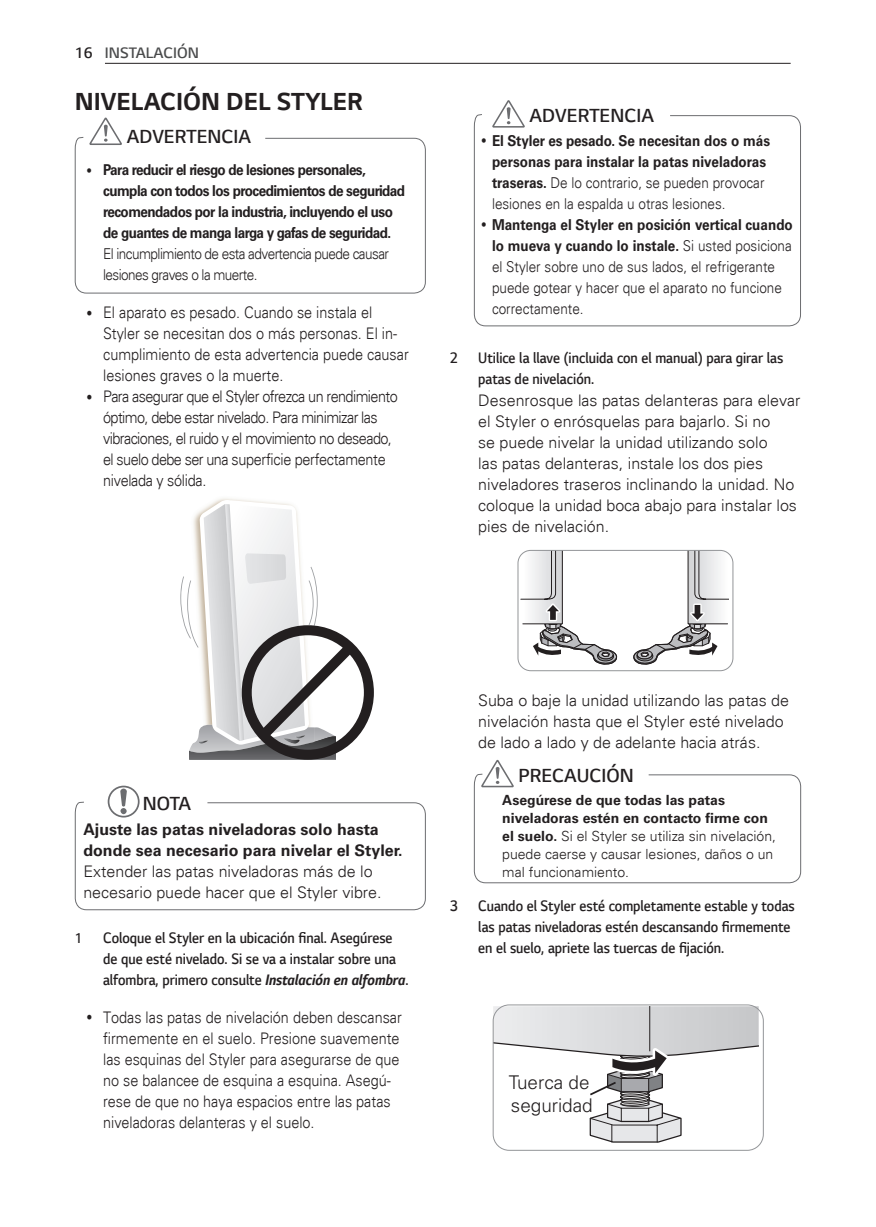
<style>
.page{position:relative;width:876px;height:1227px;background:#fff}
.page>*{position:absolute;margin:0;border:0;box-sizing:border-box;transform-origin:0 0}
.t1{font:700 26px "LG Smart";color:#231f20}
.t2{font:300 20px "LG Smart";color:#231f20}
.t3{font:300 18.8px/22.6px "Univers";color:#231f20}
.t4{font:300 16px/21px "Univers";color:#231f20}
.t5{font:300 16px/21px "LG Smart";color:#231f20;scale:.9 1}
.t6{font:300 16px/21px "Univers";letter-spacing:-.02em;color:#231f20;scale:.9 1}
.t7{font:300 16px/21px "Univers";color:#231f20;scale:.9 1}
.t8{font:700 16px/21px "Univers";color:#231f20}
.t9{font:300 16px "LG Smart";color:#4a4b4c}
.t10{font:300 15px/21px "Univers";color:#231f20;scale:.9 1}
.t11{font:700 15px/21px "Univers";letter-spacing:-.04em;color:#231f20;scale:.9 1}
.t12{font:700 15px/21px "Univers";color:#231f20;scale:.9 1}
.t13{font:300 15px/21px "Univers";letter-spacing:-.04em;color:#231f20;scale:.9 1}
.t14{font:300 15px "LG Smart";color:#231f20;scale:.9 1}
.t15{font:300 14px/18px "Univers";color:#231f20}
.s1{color:#231f20}
.s2{font-weight:300}
.s3{font-weight:700}
.s4{font-weight:700;font-style:italic}
</style>
<div class="page">
<hr style="left:105px;top:63px;width:685px;height:1px;background:#231f20">
<div style="left:108px;top:785px;width:31px;height:32px;border:2px solid #6c6d70;border-radius:50%"></div>
<svg style="left:74px;top:788px;width:352px;height:122px"></svg>
<svg style="left:520px;top:552px;width:98px;height:113px"></svg>
<svg style="left:633px;top:550px;width:95px;height:115px"></svg>
<div style="left:517px;top:550px;width:215px;height:121px;border:1px solid #939598;border-radius:13px"></div>
<div style="left:241px;top:625px;width:133px;height:134px;border:10px solid #231f20;border-radius:50%"></div>
<svg style="left:180px;top:500px;width:183px;height:259px"></svg>
<svg style="left:94px;top:118px;width:24px;height:18px"></svg>
<svg style="left:74px;top:136px;width:352px;height:158px"></svg>
<svg style="left:500px;top:100px;width:17px;height:13px"></svg>
<svg style="left:473px;top:113px;width:328px;height:214px"></svg>
<svg style="left:473px;top:760px;width:328px;height:123px"></svg>
<svg style="left:493px;top:1006px;width:265px;height:137px"></svg>
<div style="left:492px;top:1004px;width:271px;height:146px;border:1px solid #939598;border-radius:16px"></div>
<svg style="left:87px;top:168px;width:4px;height:4px"></svg>
<svg style="left:481px;top:138px;width:4px;height:5px"></svg>
<svg style="left:481px;top:222px;width:4px;height:5px"></svg>
<p class="t9" style="left:75px;top:42px;width:126px"><span class="s1">16</span> INSTALACIÓN</p>
<h1 class="t1" style="left:75px;top:84px;width:16px">NIVELACIÓN</h1>
<h1 class="t1" style="left:226px;top:84px;width:16px">DEL</h1>
<h1 class="t1" style="left:276px;top:84px;width:30px">STYLER</h1>
<p class="t2" style="left:127px;top:123px;width:25px">Advertencia</p>
<p class="t11" style="left:103px;top:160px;width:337px">Para reducir el riesgo de lesiones personales, cumpla con todos los procedimientos de seguridad recomendados por la industria, incluyendo el uso de guantes de manga larga y gafas de seguridad.</p>
<p class="t13" style="left:103px;top:243px;width:319px">El incumplimiento de esta advertencia puede causar lesiones graves o la muerte.</p>
<p class="t6" style="left:103px;top:302px;width:341px">El aparato es pesado. Cuando se instala el Styler se necesitan dos o más personas. El in&shy;cumplimiento de esta advertencia puede causar lesiones graves o la muerte.<br>Para asegurar que el Styler ofrezca un rendimiento óptimo, debe estar nivelado. Para minimizar las vibraciones, el ruido y el movimiento no deseado,<br>el suelo debe ser una superficie perfectamente nivelada y sólida.</p>
<p class="t2" style="left:529px;top:102px;width:25px">Advertencia</p>
<p class="t12" style="left:491px;top:130px;width:310px">El Styler es pesado. Se necesitan dos o más personas para instalar la patas niveladoras traseras. <span class="s2">De lo contrario, se pueden provocar lesiones en la espalda u otras lesiones.</span></p>
<p class="t10" style="left:491px;top:214px;width:335px"><span class="s3">Mantenga el Styler en posición vertical cuando lo mueva y cuando lo instale.</span> Si usted posiciona el Styler sobre uno de sus lados, el refrigerante puede gotear y hacer que el aparato no funcione correctamente.</p>
<p class="t5" style="left:449px;top:347px;width:11px">2</p>
<p class="t5" style="left:478px;top:347px;width:340px">Utilice la llave (incluida con el manual) para girar las patas de nivelación.</p>
<p class="t4" style="left:478px;top:390px;width:323px">Desenrosque las patas delanteras para elevar el Styler o enrósquelas para bajarlo. Si no<br>se puede nivelar la unidad utilizando solo<br>las patas delanteras, instale los dos pies niveladores traseros inclinando la unidad. No coloque la unidad boca abajo para instalar los pies de nivelación.</p>
<p class="t2" style="left:143px;top:790px;width:27px">Nota</p>
<p class="t8" style="left:83px;top:819px;width:321px">Ajuste las patas niveladoras solo hasta donde sea necesario para nivelar el Styler.</p>
<p class="t4" style="left:83px;top:860px;width:299px">Extender las patas niveladoras más de lo necesario puede hacer que el Styler vibre.</p>
<p class="t14" style="left:75px;top:928px;width:10px">1</p>
<p class="t5" style="left:103px;top:927px;width:340px">Coloque el Styler en la ubicación final. Asegúrese de que esté nivelado. Si se va a instalar sobre una alfombra, primero consulte <span class="s4">Instalación en alfombra</span>.</p>
<p class="t7" style="left:103px;top:1007px;width:333px">Todas las patas de nivelación deben descansar firmemente en el suelo. Presione suavemente las esquinas del Styler para asegurarse de que no se balancee de esquina a esquina. Asegú&shy;rese de que no haya espacios entre las patas niveladoras delanteras y el suelo.</p>
<p class="t4" style="left:478px;top:690px;width:312px">Suba o baje la unidad utilizando las patas de nivelación hasta que el Styler esté nivelado de lado a lado y de adelante hacia atrás.</p>
<p class="t2" style="left:518px;top:761px;width:117px">PRECAUCIÓN</p>
<p class="t15" style="left:502px;top:791px;width:275px"><span class="s3">Asegúrese de que todas las patas niveladoras estén en contacto firme con el suelo.</span> Si el Styler se utiliza sin nivelación, puede caerse y causar lesiones, daños o un mal funcionamiento.</p>
<p class="t5" style="left:449px;top:895px;width:11px">3</p>
<p class="t5" style="left:478px;top:895px;width:353px">Cuando el Styler esté completamente estable y todas las patas niveladoras estén descansando firmemente en el suelo, apriete las tuercas de fijación.</p>
<p class="t3" style="left:508px;top:1070px;width:85px">Tuerca de seguridad</p>
</div>
